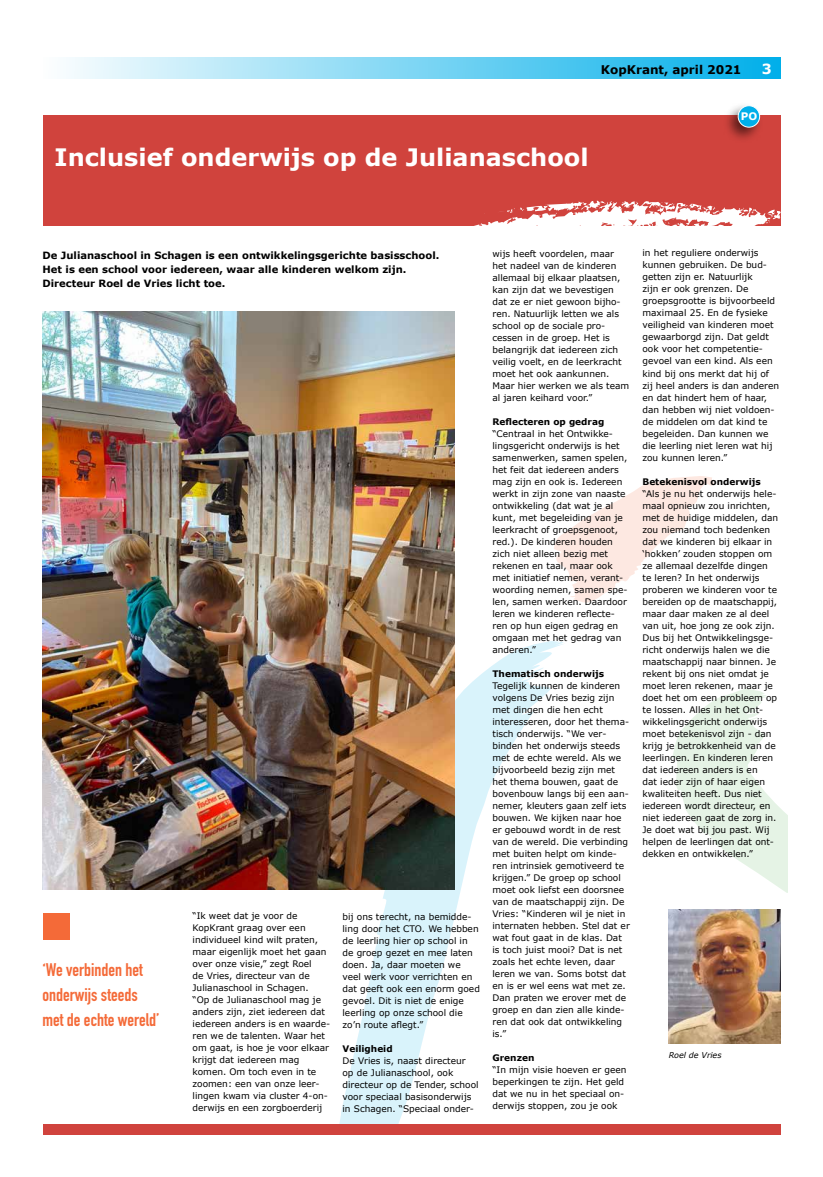
<style>
.page{position:relative;width:823px;height:1177px;background:#fff}
.page>*{position:absolute;margin:0;border:0;box-sizing:border-box;transform-origin:0 0}
.t1{font:700 24px "Verdana";color:#fff}
.t2{font:700 18px/25px "DIN Condensed";color:#f46a38}
.t3{font:700 14px "Verdana";color:#fff}
.t4{font:700 12px "Verdana";color:#000}
.t5{font:700 10.4px "Verdana";color:#fff}
.t6{font:700 10px/14px "Verdana";color:#000}
.t7{font:9px/12px "Verdana";color:#000}
.t8{font:700 9px "Verdana";color:#000}
.t9{font:italic 8px "Verdana";color:#000}
</style>
<div class="page">
<svg style="left:554px;top:476px;width:159px;height:127px"></svg>
<svg style="left:252px;top:641px;width:311px;height:483px"></svg>
<svg style="left:672px;top:689px;width:114px;height:314px"></svg>
<div style="left:43px;top:57px;width:737px;height:22px;background:linear-gradient(to right,#fdfefe,#00afea)"></div>
<div style="left:43px;top:1124px;width:737px;height:11px;background:#d0433d"></div>
<div style="left:43px;top:115px;width:737px;height:111px;background:#d0433d"></div>
<div style="left:722px;top:102px;width:40px;height:41px;background:#000;opacity:.55"></div>
<div style="left:737px;top:106px;width:22px;height:21px;background:#00afea;border-radius:50%"></div>
<div style="left:737px;top:105px;width:22px;height:22px;border:1px solid #fff;border-radius:50%"></div>
<svg style="left:474px;top:199px;width:307px;height:27px"></svg>
<img style="left:668px;top:909px;width:112px;height:134px">
<img style="left:43px;top:312px;width:411px;height:577px">
<div style="left:43px;top:913px;width:26px;height:27px;background:#f46a38"></div>
<h1 class="t1" style="left:55px;top:142px;width:535px">Inclusief onderwijs op de Julianaschool</h1>
<h3 class="t4" style="left:600px;top:62px;width:142px">KopKrant, april 2021</h3>
<h3 class="t3" style="left:761px;top:60px;width:11px">3</h3>
<p class="t5" style="left:740px;top:110px;width:18px">PO</p>
<p class="t6" style="left:43px;top:248px;width:398px">De Julianaschool in Schagen is een ontwikkelingsgerichte basisschool.<br>Het is een school voor iedereen, waar alle kinderen welkom zijn.<br>Directeur Roel de Vries licht toe.</p>
<h2 class="t2" style="left:43px;top:956px;width:118px">‘We verbinden het onderwijs steeds met de echte wereld’</h2>
<p class="t7" style="left:192px;top:909px;width:139px">“Ik weet dat je voor de<br>KopKrant graag over een individueel kind wilt praten, maar eigenlijk moet het gaan over onze visie,” zegt Roel<br>de Vries, directeur van de<br>Julianaschool in Schagen.<br>“Op de Julianaschool mag je anders zijn, ziet iedereen dat iedereen anders is en waarde&shy;ren we de talenten. Waar het om gaat, is hoe je voor elkaar krijgt dat iedereen mag komen. Om toch even in te zoomen: een van onze leer&shy;lingen kwam via cluster 4-on&shy;derwijs en een zorgboerderij</p>
<p class="t7" style="left:342px;top:910px;width:139px">bij ons terecht, na bemidde&shy;ling door het CTO. We hebben de leerling hier op school in de groep gezet en mee laten doen. Ja, daar moeten we veel werk voor verrichten en dat geeft ook een enorm goed gevoel. Dit is niet de enige leerling op onze school die zo’n route aflegt.”</p>
<p class="t8" style="left:342px;top:1042px;width:52px">Veiligheid</p>
<p class="t7" style="left:342px;top:1054px;width:138px">De Vries is, naast directeur op de Julianaschool, ook directeur op de Tender, school voor speciaal basisonderwijs in Schagen. “Speciaal onder-</p>
<p class="t7" style="left:492px;top:248px;width:138px">wijs heeft voordelen, maar het nadeel van de kinderen allemaal bij elkaar plaatsen, kan zijn dat we bevestigen dat ze er niet gewoon bijho&shy;ren. Natuurlijk letten we als school op de sociale pro&shy;cessen in de groep. Het is belangrijk dat iedereen zich veilig voelt, en de leerkracht moet het ook aankunnen.<br>Maar hier werken we als team al jaren keihard voor.”</p>
<p class="t8" style="left:492px;top:416px;width:113px">Reflecteren op gedrag</p>
<p class="t7" style="left:492px;top:428px;width:136px">“Centraal in het Ontwikke&shy;lingsgericht onderwijs is het samenwerken, samen spelen, het feit dat iedereen anders mag zijn en ook is. Iedereen werkt in zijn zone van naaste ontwikkeling (dat wat je al kunt, met begeleiding van je leerkracht of groepsgenoot, red.). De kinderen houden zich niet alleen bezig met rekenen en taal, maar ook met initiatief nemen, verant&shy;woording nemen, samen spe&shy;len, samen werken. Daardoor leren we kinderen reflecte&shy;ren op hun eigen gedrag en omgaan met het gedrag van anderen.”</p>
<p class="t8" style="left:492px;top:668px;width:113px">Thematisch onderwijs</p>
<p class="t7" style="left:492px;top:680px;width:139px">Tegelijk kunnen de kinderen volgens De Vries bezig zijn met dingen die hen echt interesseren, door het thema&shy;tisch onderwijs. “We ver&shy;binden het onderwijs steeds met de echte wereld. Als we bijvoorbeeld bezig zijn met het thema bouwen, gaat de bovenbouw langs bij een aan&shy;nemer, kleuters gaan zelf iets bouwen. We kijken naar hoe er gebouwd wordt in de rest van de wereld. Die verbinding met buiten helpt om kinde&shy;ren intrinsiek gemotiveerd te krijgen.” De groep op school moet ook liefst een doorsnee van de maatschappij zijn. De<br>Vries: “Kinderen wil je niet in internaten hebben. Stel dat er wat fout gaat in de klas. Dat is toch juist mooi? Dat is net zoals het echte leven, daar leren we van. Soms botst dat en is er wel eens wat met ze.<br>Dan praten we erover met de groep en dan zien alle kinde&shy;ren dat ook dat ontwikkeling is.”</p>
<p class="t8" style="left:492px;top:1052px;width:43px">Grenzen</p>
<p class="t7" style="left:492px;top:1064px;width:135px">“In mijn visie hoeven er geen beperkingen te zijn. Het geld dat we nu in het speciaal on&shy;derwijs stoppen, zou je ook</p>
<p class="t7" style="left:642px;top:247px;width:138px">in het reguliere onderwijs kunnen gebruiken. De bud&shy;getten zijn er. Natuurlijk<br>zijn er ook grenzen. De groepsgrootte is bijvoorbeeld maximaal 25. En de fysieke veiligheid van kinderen moet gewaarborgd zijn. Dat geldt ook voor het competentie&shy;gevoel van een kind. Als een kind bij ons merkt dat hij of zij heel anders is dan anderen en dat hindert hem of haar, dan hebben wij niet voldoen&shy;de middelen om dat kind te begeleiden. Dan kunnen we die leerling niet leren wat hij zou kunnen leren.”</p>
<p class="t8" style="left:642px;top:475px;width:120px">Betekenisvol onderwijs</p>
<p class="t7" style="left:642px;top:487px;width:137px">“Als je nu het onderwijs hele&shy;maal opnieuw zou inrichten, met de huidige middelen, dan zou niemand toch bedenken dat we kinderen bij elkaar in ‘hokken’ zouden stoppen om ze allemaal dezelfde dingen te leren? In het onderwijs proberen we kinderen voor te bereiden op de maatschappij, maar daar maken ze al deel van uit, hoe jong ze ook zijn.<br>Dus bij het Ontwikkelingsge&shy;richt onderwijs halen we die maatschappij naar binnen. Je rekent bij ons niet omdat je moet leren rekenen, maar je doet het om een probleem op te lossen. Alles in het Ont&shy;wikkelingsgericht onderwijs moet betekenisvol zijn - dan krijg je betrokkenheid van de leerlingen. En kinderen leren dat iedereen anders is en<br>dat ieder zijn of haar eigen kwaliteiten heeft. Dus niet iedereen wordt directeur, en niet iedereen gaat de zorg in.<br>Je doet wat bij jou past. Wij helpen de leerlingen dat ont&shy;dekken en ontwikkelen.”</p>
<p class="t9" style="left:668px;top:1050px;width:54px">Roel de Vries</p>
</div>
